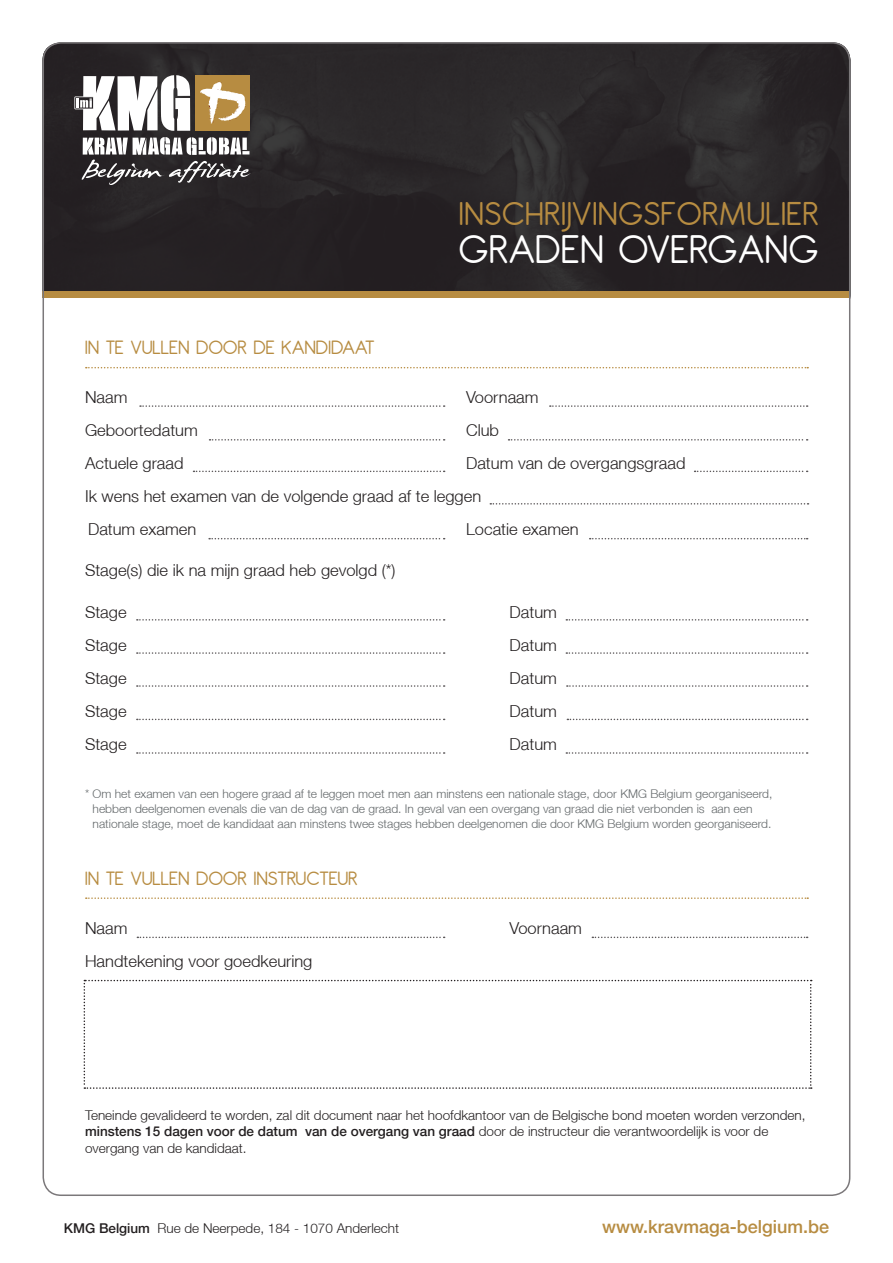
<style>
.page{position:relative;width:893px;height:1263px;background:#fff}
.page>*{position:absolute;margin:0;border:0;box-sizing:border-box;transform-origin:0 0}
.t1{font:43.5px "Antipasto";letter-spacing:.03em;color:#fff}
.t2{font:36px "Antipasto";letter-spacing:.04em;color:#b78c41}
.t3{font:21px "Antipasto";letter-spacing:.02em;color:#b78c41}
.t4{font:500 18px "Helvetica Neue LT";color:#b78c41}
.t5{font:300 16.5px/33px "Helvetica Neue LT";color:#231f20}
.t6{font:300 13.5px/16.5px "Helvetica Neue LT";color:#231f20}
.t7{font:300 12px/15px "Helvetica Neue LT";color:#626769}
.s1{font-weight:500}
</style>
<div class="page">
<img style="left:43px;top:43px;width:807px;height:248px">
<div style="left:43px;top:291px;width:807px;height:7px;background:#b78c41"></div>
<svg style="left:86px;top:367px;width:722px;height:1px"></svg>
<svg style="left:137px;top:619px;width:308px;height:2px"></svg>
<svg style="left:137px;top:652px;width:308px;height:2px"></svg>
<svg style="left:137px;top:685px;width:308px;height:2px"></svg>
<svg style="left:137px;top:719px;width:308px;height:1px"></svg>
<svg style="left:137px;top:752px;width:308px;height:2px"></svg>
<svg style="left:566px;top:619px;width:242px;height:2px"></svg>
<svg style="left:566px;top:652px;width:242px;height:2px"></svg>
<svg style="left:567px;top:685px;width:241px;height:2px"></svg>
<svg style="left:567px;top:719px;width:241px;height:1px"></svg>
<svg style="left:566px;top:752px;width:242px;height:2px"></svg>
<svg style="left:140px;top:405px;width:305px;height:2px"></svg>
<svg style="left:550px;top:405px;width:258px;height:2px"></svg>
<svg style="left:210px;top:439px;width:235px;height:2px"></svg>
<svg style="left:209px;top:538px;width:236px;height:1px"></svg>
<svg style="left:509px;top:439px;width:299px;height:2px"></svg>
<svg style="left:590px;top:538px;width:218px;height:1px"></svg>
<svg style="left:194px;top:471px;width:251px;height:1px"></svg>
<svg style="left:695px;top:471px;width:113px;height:1px"></svg>
<svg style="left:490px;top:503px;width:318px;height:2px"></svg>
<svg style="left:86px;top:897px;width:722px;height:2px"></svg>
<svg style="left:137px;top:936px;width:308px;height:2px"></svg>
<svg style="left:592px;top:936px;width:216px;height:2px"></svg>
<svg style="left:84px;top:980px;width:728px;height:109px"></svg>
<div style="left:195px;top:76px;width:54px;height:55px;background:#b78c41"></div>
<svg style="left:200px;top:82px;width:46px;height:42px"></svg>
<svg style="left:74px;top:75px;width:116px;height:56px"></svg>
<svg style="left:82px;top:137px;width:169px;height:48px"></svg>
<p class="t3" style="left:85px;top:335px;width:291px">IN TE VULLEN DOOR DE KANDIDAAT</p>
<p class="t2" style="left:459px;top:193px;width:361px">INSCHRIJVINGSFORMULIER</p>
<p class="t1" style="left:459px;top:223px;width:361px">GRADEN OVERGANG</p>
<p class="t5" style="left:85px;top:380px;width:44px">Naam</p>
<p class="t5" style="left:466px;top:380px;width:74px">Voornaam</p>
<p class="t5" style="left:85px;top:413px;width:114px">Geboortedatum</p>
<p class="t5" style="left:466px;top:413px;width:34px">Club</p>
<p class="t5" style="left:85px;top:446px;width:100px">Actuele graad</p>
<p class="t5" style="left:85px;top:446px;width:602px;text-indent:381px">Datum van de overgangsgraad<br>Ik wens het examen van de volgende graad af te leggen<br>Datum examen</p>
<p class="t5" style="left:466px;top:512px;width:114px">Locatie examen</p>
<p class="t5" style="left:85px;top:554px;width:312px">Stage(s) die ik na mijn graad heb gevolgd (*)</p>
<p class="t5" style="left:85px;top:595px;width:43px">Stage</p>
<p class="t5" style="left:510px;top:595px;width:49px">Datum</p>
<p class="t5" style="left:85px;top:628px;width:43px">Stage</p>
<p class="t5" style="left:510px;top:628px;width:49px">Datum</p>
<p class="t5" style="left:85px;top:661px;width:43px">Stage</p>
<p class="t5" style="left:510px;top:661px;width:49px">Datum</p>
<p class="t5" style="left:85px;top:694px;width:43px">Stage</p>
<p class="t5" style="left:510px;top:694px;width:49px">Datum</p>
<p class="t5" style="left:85px;top:727px;width:43px">Stage</p>
<p class="t5" style="left:510px;top:727px;width:49px">Datum</p>
<p class="t7" style="left:93px;top:786px;width:681px;text-indent:-8px">* Om het examen van een hogere graad af te leggen moet men aan minstens een nationale stage, door KMG Belgium georganiseerd, hebben deelgenomen evenals die van de dag van de graad. In geval van een overgang van graad die niet verbonden is aan een nationale stage, moet de kandidaat aan minstens twee stages hebben deelgenomen die door KMG Belgium worden georganiseerd.</p>
<p class="t3" style="left:85px;top:866px;width:274px">IN TE VULLEN DOOR INSTRUCTEUR</p>
<p class="t5" style="left:85px;top:911px;width:44px">Naam</p>
<p class="t5" style="left:510px;top:911px;width:74px">Voornaam</p>
<p class="t5" style="left:85px;top:944px;width:229px">Handtekening voor goedkeuring</p>
<p class="t6" style="left:85px;top:1106px;width:722px">Teneinde gevalideerd te worden, zal dit document naar het hoofdkantoor van de Belgische bond moeten worden verzonden, <span class="s1">minstens 15 dagen voor de datum van de overgang van graad</span> door de instructeur die verantwoordelijk is voor de overgang van de kandidaat.</p>
<p class="t6" style="left:64px;top:1220px;width:337px"><span class="s1">KMG Belgium</span> Rue de Neerpede, 184 - 1070 Anderlecht</p>
<p class="t4" style="left:602px;top:1216px;width:229px">www.kravmaga-belgium.be</p>
</div>
